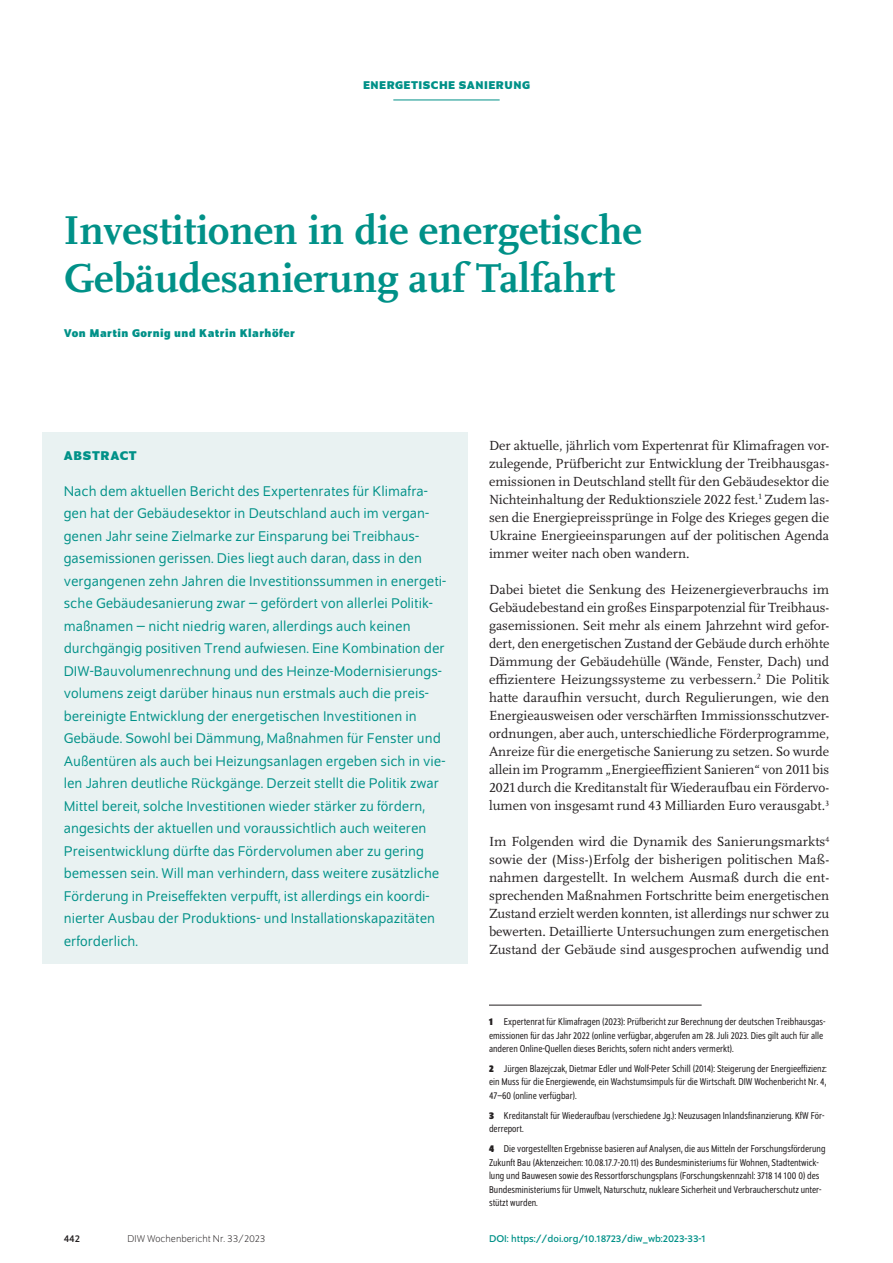
<style>
.page{position:relative;width:893px;height:1263px;background:#fff}
.page>*{position:absolute;margin:0;border:0;box-sizing:border-box;transform-origin:0 0}
.t1{font:700 42px/48px "Scala Pro";color:#009188}
.t2{font:15px/22.5px "Schumpeter Blond";color:#009188}
.t3{font:13.8px/18px "Scala Pro";color:#231f20;text-align:justify}
.t4{font:700 13.5px "Schumpeter";letter-spacing:.05em;color:#009188}
.t5{font:700 12px "Schumpeter";letter-spacing:.04em;color:#009188}
.t6{font:semi-condensed 10.5px/13.5px "Schumpeter Blond";color:#231f20}
.t7{font:10.5px "Schumpeter";color:#009188}
.t8{font:300 10.5px "Schumpeter";color:#231f20}
.t9{font:10.5px "Schumpeter";color:#231f20}
.s1{font-family:"Schumpeter";font-weight:700}
</style>
<div class="page">
<hr style="left:393px;top:100px;width:107px;height:1px;background:#009188">
<div style="left:43px;top:432px;width:425px;height:531px;background:#e9f2f2"></div>
<hr style="left:489px;top:1005px;width:213px;height:1px;background:#231f20">
<p class="t5" style="left:363px;top:79px;width:168px">ENERGETISCHE SANIERUNG</p>
<h1 class="t1" style="left:64px;top:203px;width:580px">Investitionen in die energetische<br>Gebäudesanierung auf Talfahrt</h1>
<p class="t5" style="left:64px;top:326px;width:233px">Von Martin Gornig und Katrin Klarhöfer</p>
<p class="t4" style="left:64px;top:448px;width:75px">ABSTRACT</p>
<p class="t2" style="left:64px;top:480px;width:384px">Nach dem aktuellen Bericht des Expertenrates für Klimafra&shy;gen hat der Gebäudesektor in Deutschland auch im vergan&shy;genen Jahr seine Zielmarke zur Einsparung bei Treibhaus&shy;gasemissionen gerissen. Dies liegt auch daran, dass in den vergangenen zehn Jahren die Investitionssummen in energeti&shy;sche Gebäudesanierung zwar – gefördert von allerlei Politik&shy;maßnamen – nicht niedrig waren, allerdings auch keinen durchgängig positiven Trend aufwiesen. Eine Kombination der DIW-Bauvolumenrechnung und des Heinze-Modernisierungs&shy;volumens zeigt darüber hinaus nun erstmals auch die preis&shy;bereinigte Entwicklung der energetischen Investitionen in Gebäude. Sowohl bei Dämmung, Maßnahmen für Fenster und Außentüren als auch bei Heizungsanlagen ergeben sich in vie&shy;len Jahren deutliche Rückgänge. Derzeit stellt die Politik zwar Mittel bereit, solche Investitionen wieder stärker zu fördern, angesichts der aktuellen und voraussichtlich auch weiteren Preisentwicklung dürfte das Fördervolumen aber zu gering bemessen sein. Will man verhindern, dass weitere zusätzliche Förderung in Preiseffekten verpufft, ist allerdings ein koordi&shy;nierter Ausbau der Produktions- und Installationskapazitäten erforderlich.</p>
<p class="t3" style="left:489px;top:436px;width:342px">Der aktuelle, jährlich vom Expertenrat für Klimafragen vor&shy;zulegende, Prüfbericht zur Entwicklung der Treibhausgas&shy;emissionen in Deutschland stellt für den Gebäudesektor die Nichteinhaltung der Reduktionsziele 2022 fest.<sup>1</sup> Zudem las&shy;sen die Energiepreissprünge in Folge des Krieges gegen die Ukraine Energieeinsparungen auf der politischen Agenda immer weiter nach oben wandern.</p>
<p class="t3" style="left:489px;top:580px;width:342px">Dabei bietet die Senkung des Heizenergieverbrauchs im Gebäudebestand ein großes Einsparpotenzial für Treibhaus&shy;gasemissionen. Seit mehr als einem Jahrzehnt wird gefor&shy;dert, den energetischen Zustand der Gebäude durch erhöhte Dämmung der Gebäudehülle (Wände, Fenster, Dach) und effizientere Heizungssysteme zu verbessern.<sup>2</sup> Die Politik hatte daraufhin versucht, durch Regulierungen, wie den Energieausweisen oder verschärften Immissionsschutzver&shy;ordnungen, aber auch, unterschiedliche Förderprogramme, Anreize für die energetische Sanierung zu setzen. So wurde allein im Programm „Energieeffizient Sanieren“ von 2011 bis 2021 durch die Kreditanstalt für Wiederaufbau ein Fördervo&shy;lumen von insgesamt rund 43 Milliarden Euro verausgabt.<sup>3</sup></p>
<p class="t3" style="left:489px;top:832px;width:342px">Im Folgenden wird die Dynamik des Sanierungsmarkts<sup>4 </sup>sowie der (Miss-)Erfolg der bisherigen politischen Maß&shy;nahmen dargestellt. In welchem Ausmaß durch die ent&shy;sprechenden Maßnahmen Fortschritte beim energetischen Zustand erzielt werden konnten, ist allerdings nur schwer zu bewerten. Detaillierte Untersuchungen zum energetischen Zustand der Gebäude sind ausgesprochen aufwendig und</p>
<p class="t6" style="left:489px;top:1015px;width:338px"><span class="s1">1</span> Expertenrat für Klimafragen (2023): Prüfbericht zur Berechnung der deutschen Treibhausgas&shy;emissionen für das Jahr 2022 (online verfügbar, abgerufen am 28. Juli 2023. Dies gilt auch für alle anderen Online-Quellen dieses Berichts, sofern nicht anders vermerkt).</p>
<p class="t6" style="left:489px;top:1062px;width:339px;text-align:justify"><span class="s1">2</span> Jürgen Blazejczak, Dietmar Edler und Wolf-Peter Schill (2014): Steigerung der Energieeffizienz: ein Muss für die Energiewende, ein Wachstumsimpuls für die Wirtschaft. DIW Wochenbericht Nr. 4, 47–60 (online verfügbar).</p>
<p class="t6" style="left:489px;top:1109px;width:337px"><span class="s1">3</span> Kreditanstalt für Wiederaufbau (verschiedene Jg.): Neuzusagen Inlandsfinanzierung. KfW För&shy;derreport.</p>
<p class="t6" style="left:489px;top:1142px;width:338px"><span class="s1">4</span> Die vorgestellten Ergebnisse basieren auf Analysen, die aus Mitteln der Forschungsförderung Zukunft Bau (Aktenzeichen: 10.08.17.7-20.11) des Bundesministeriums für Wohnen, Stadtentwick&shy;lung und Bauwesen sowie des Ressortforschungsplans (Forschungskennzahl: 3718 14 100 0) des Bundesministeriums für Umwelt, Naturschutz, nukleare Sicherheit und Verbraucherschutz unter&shy;stützt wurden.</p>
<p class="t9" style="left:64px;top:1233px;width:18px">442</p>
<p class="t8" style="left:128px;top:1234px;width:139px">DIW Wochenbericht Nr. 33/2023</p>
<p class="t7" style="left:489px;top:1233px;width:218px">DOI: https://doi.org/10.18723/diw_wb:2023-33-1</p>
</div>
